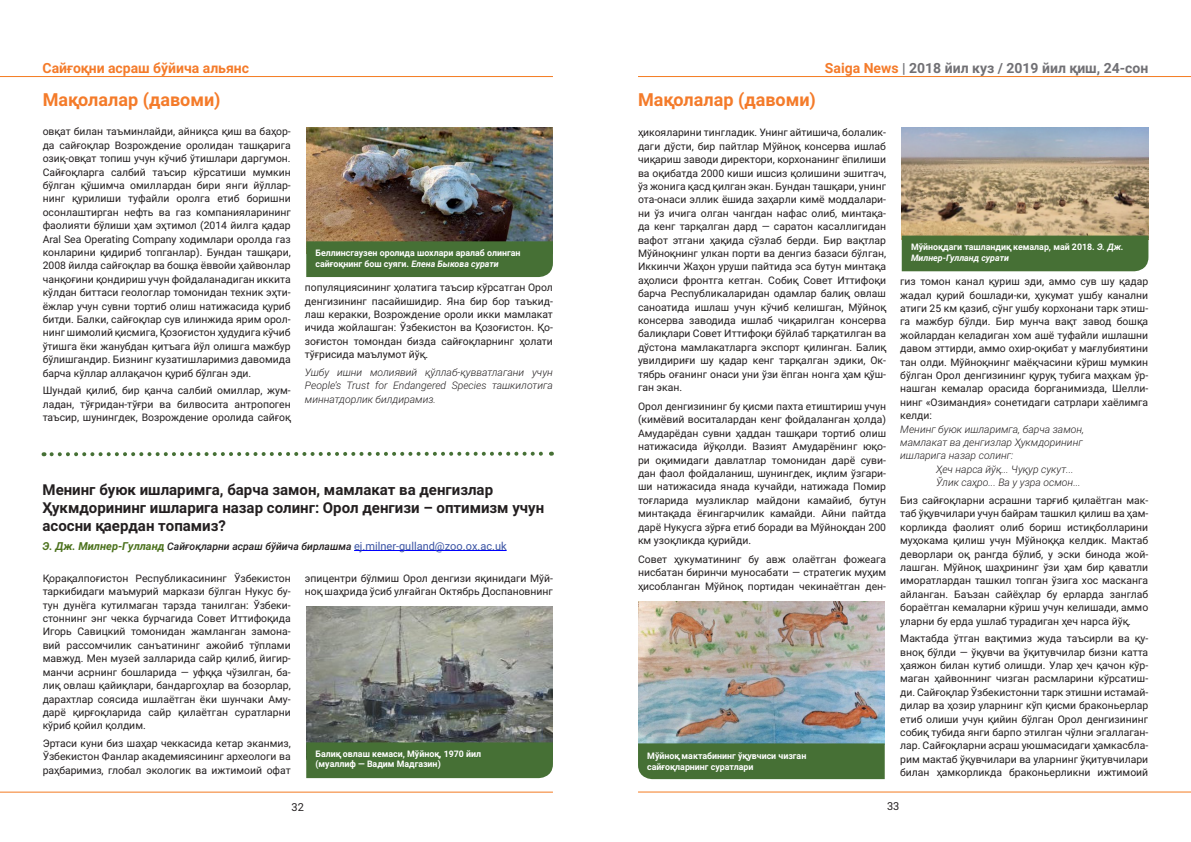
<style>
.page{position:relative;width:1191px;height:842px;background:#fff}
.page>*{position:absolute;margin:0;border:0;box-sizing:border-box;transform-origin:0 0}
.t1{font:700 18px "Roboto";color:#f47b2a}
.t2{font:700 15px/18px "Roboto";color:#231f20}
.t3{font:700 14px "Roboto";color:#717074}
.t4{font:700 14px "Roboto";color:#f47b2a}
.t5{font:11px "Roboto";color:#231f20}
.arcticle_text{font:10.4px/13.4px "Roboto";color:#231f20;text-align:justify}
.arcticle_text-2{font:italic 300 10.4px/13.4px "Roboto";color:#231f20;text-align:justify}
.t6{font:italic 500 10.4px "Roboto";color:#231f20}
.t7{font:700 9px/10.8px "Roboto";color:#fff}
.s1{color:#f47b2a}
.s2{font-style:italic}
.s3{font-weight:700;font-size:11px;color:#4b711c}
.s4{font-weight:400;font-style:normal;font-size:11px;color:#3a53a3}
</style>
<div class="page">
<hr style="left:0;top:792px;width:553px;height:1px;background:#f47b21">
<hr style="left:638px;top:76px;width:553px;height:1px;background:#f47b21">
<hr style="left:0;top:76px;width:553px;height:1px;background:#f47b21">
<hr style="left:638px;top:791px;width:553px;height:1px;background:#f47b21">
<img style="left:306px;top:128px;width:247px;height:113px">
<img style="left:901px;top:128px;width:247px;height:108px">
<img style="left:306px;top:606px;width:247px;height:136px">
<img style="left:638px;top:601px;width:246px;height:142px">
<div style="left:306px;top:241px;width:247px;height:36px;background:#467035"></div>
<div style="left:901px;top:236px;width:247px;height:35px;background:#467035"></div>
<div style="left:306px;top:742px;width:247px;height:36px;background:#467035"></div>
<div style="left:638px;top:743px;width:246px;height:36px;background:#467035"></div>
<hr style="left:354px;top:550px;width:152px;height:1px;background:#00f">
<svg style="left:44px;top:451px;width:508px;height:6px"></svg>
<h3 class="t4" style="left:43px;top:58px;width:208px">Сайғоқни асраш бўйича альянс</h3>
<h3 class="t3" style="left:825px;top:58px;width:325px"><span class="s1">Saiga News</span> | 2018 йил куз / 2019 йил қиш, 24-сон</h3>
<p class="t1" style="left:43px;top:87px;width:179px">Мақолалар (давоми)</p>
<p class="t1" style="left:638px;top:87px;width:179px">Мақолалар (давоми)</p>
<p class="arcticle_text" style="left:43px;top:125px;width:249px">овқат билан таъминлайди, айниқса қиш ва баҳор&shy;да сайғоқлар Возрождение оролидан ташқарига озиқ-овқат топиш учун кўчиб ўтишлари даргумон.<br>Сайғоқларга салбий таъсир кўрсатиши мумкин бўлган қўшимча омиллардан бири янги йўллар&shy;нинг қурилиши туфайли оролга етиб боришни осонлаштирган нефть ва газ компанияларининг фаолияти бўлиши ҳам эҳтимол (2014 йилга қадар Aral Sea Operating Company ходимлари оролда газ конларини қидириб топганлар). Бундан ташқари, 2008 йилда сайғоқлар ва бошқа ёввойи ҳайвонлар чанқоғини қондириш учун фойдаланадиган иккита кўлдан биттаси геологлар томонидан техник эҳти&shy;ёжлар учун сувни тортиб олиш натижасида қуриб битди. Балки, сайғоқлар сув илинжида ярим орол&shy;нинг шимолий қисмига, Қозоғистон ҳудудига кўчиб ўтишга ёки жанубдан қитъага йўл олишга мажбур бўлишгандир. Бизнинг кузатишларимиз давомида барча кўллар аллақачон қуриб бўлган эди.</p>
<p class="arcticle_text" style="left:43px;top:383px;width:249px">Шундай қилиб, бир қанча салбий омиллар, жум&shy;ладан, тўғридан-тўғри ва билвосита антропоген таъсир, шунингдек, Возрождение оролида сайғоқ</p>
<p class="arcticle_text" style="left:638px;top:126px;width:249px">ҳикояларини тингладик. Унинг айтишича, болалик&shy;даги дўсти, бир пайтлар Мўйноқ консерва ишлаб чиқариш заводи директори, корхонанинг ёпилиши ва оқибатда 2000 киши ишсиз қолишини эшитгач, ўз жонига қасд қилган экан. Бундан ташқари, унинг ота-онаси эллик ёшида заҳарли кимё моддалари&shy;ни ўз ичига олган чангдан нафас олиб, минтақа&shy;да кенг тарқалган дард — саратон касаллигидан вафот этгани ҳақида сўзлаб берди. Бир вақтлар Мўйноқнинг улкан порти ва денгиз базаси бўлган, Иккинчи Жаҳон уруши пайтида эса бутун минтақа аҳолиси фронтга кетган. Собиқ Совет Иттифоқи барча Республикаларидан одамлар балиқ овлаш саноатида ишлаш учун кўчиб келишган, Мўйноқ консерва заводида ишлаб чиқарилган консерва балиқлари Совет Иттифоқи бўйлаб тарқатилган ва дўстона мамлакатларга экспорт қилинган. Балиқ увилдириғи шу қадар кенг тарқалган эдики, Ок&shy;тябрь оғанинг онаси уни ўзи ёпган нонга ҳам қўш&shy;ган экан.</p>
<p class="arcticle_text" style="left:638px;top:399px;width:249px">Орол денгизининг бу қисми пахта етиштириш учун (кимёвий воситалардан кенг фойдаланган ҳолда)<br>Амударёдан сувни ҳаддан ташқари тортиб олиш натижасида йўқолди. Вазият Амударёнинг юқо&shy;ри оқимидаги давлатлар томонидан дарё суви&shy;дан фаол фойдаланиш, шунингдек, иқлим ўзгари&shy;ши натижасида янада кучайди, натижада Помир тоғларида музликлар майдони камайиб, бутун минтақада ёғингарчилик камайди. Айни пайтда дарё Нукусга зўрға етиб боради ва Мўйноқдан 200 км узоқликда қурийди.</p>
<p class="arcticle_text" style="left:638px;top:552px;width:249px">Совет ҳукуматининг бу авж олаётган фожеага нисбатан биринчи муносабати — стратегик муҳим ҳисобланган Мўйноқ портидан чекинаётган ден-</p>
<p class="t7" style="left:315px;top:247px;width:206px">Беллинсгаузен оролида шохлари аралаб олинган сайғоқнинг бош суяги. <span class="s2">Елена Быкова сурати</span></p>
<p class="t7" style="left:911px;top:241px;width:214px">Мўйноқдаги ташландиқ кемалар, май 2018. <span class="s2">Э. Дж.<br>Милнер-Гулланд сурати</span></p>
<p class="arcticle_text" style="left:900px;top:274px;width:249px">гиз томон канал қуриш эди, аммо сув шу қадар жадал қурий бошлади-ки, ҳукумат ушбу канални атиги 25 км қазиб, сўнг ушбу корхонани тарк этиш&shy;га мажбур бўлди. Бир мунча вақт завод бошқа жойлардан келадиган хом ашё туфайли ишлашни давом эттирди, аммо охир-оқибат у мағлубиятини тан олди. Мўйноқнинг маёқчасини кўриш мумкин бўлган Орол денгизининг қуруқ тубига маҳкам ўр&shy;нашган кемалар орасида борганимизда, Шелли&shy;нинг «Озимандия» сонетидаги сатрлари хаёлимга келди:</p>
<p class="arcticle_text-2" style="left:900px;top:422px;width:185px">Менинг буюк ишларимга, барча замон,</p>
<p class="arcticle_text-2" style="left:900px;top:435px;width:184px">мамлакат ва денгизлар Ҳукмдорининг</p>
<p class="arcticle_text-2" style="left:900px;top:449px;width:114px">ишларига назар солинг:</p>
<p class="arcticle_text-2" style="left:936px;top:462px;width:139px">Ҳеч нарса йўқ... Чуқур сукут...</p>
<p class="arcticle_text-2" style="left:936px;top:476px;width:146px">Ўлик саҳро... Ва у узра осмон...</p>
<p class="arcticle_text" style="left:900px;top:493px;width:249px">Биз сайғоқларни асрашни тарғиб қилаётган мак&shy;таб ўқувчилари учун байрам ташкил қилиш ва ҳам&shy;корликда фаолият олиб бориш истиқболларини муҳокама қилиш учун Мўйноққа келдик. Мактаб деворлари оқ рангда бўлиб, у эски бинода жой&shy;лашган. Мўйноқ шаҳрининг ўзи ҳам бир қаватли иморатлардан ташкил топган ўзига хос масканга айланган. Баъзан сайёҳлар бу ерларда занглаб бораётган кемаларни кўриш учун келишади, аммо уларни бу ерда ушлаб турадиган ҳеч нарса йўқ.</p>
<p class="arcticle_text" style="left:900px;top:631px;width:249px">Мактабда ўтган вақтимиз жуда таъсирли ва қу&shy;вноқ бўлди — ўқувчи ва ўқитувчилар бизни катта ҳаяжон билан кутиб олишди. Улар ҳеч қачон кўр&shy;маган ҳайвоннинг чизган расмларини кўрсатиш&shy;ди. Сайғоқлар Ўзбекистонни тарк этишни истамай&shy;дилар ва ҳозир уларнинг кўп қисми браконьерлар етиб олиши учун қийин бўлган Орол денгизининг собиқ тубида янги барпо этилган чўлни эгаллаган&shy;лар. Сайғоқларни асраш уюшмасидаги ҳамкасбла&shy;рим мактаб ўқувчилари ва уларнинг ўқитувчилари билан ҳамкорликда браконьерликни ижтимоий</p>
<p class="arcticle_text" style="left:305px;top:280px;width:249px">популяциясининг ҳолатига таъсир кўрсатган Орол денгизининг пасайишидир. Яна бир бор таъкид&shy;лаш керакки, Возрождение ороли икки мамлакат ичида жойлашган: Ўзбекистон ва Қозоғистон. Қо&shy;зоғистон томондан бизда сайғоқларнинг ҳолати тўғрисида маълумот йўқ.</p>
<p class="arcticle_text-2" style="left:305px;top:365px;width:249px">Ушбу ишни молиявий қўллаб-қувватлагани учун People’s Trust for Endangered Species ташкилотига миннатдорлик билдирамиз.</p>
<p class="t2" style="left:43px;top:480px;width:503px">Менинг буюк ишларимга, барча замон, мамлакат ва денгизлар<br>Ҳукмдорининг ишларига назар солинг: Орол денгизи – оптимизм учун асосни қаердан топамиз?</p>
<p class="t6" style="left:43px;top:539px;width:465px"><span class="s3">Э. Дж. Милнер-Гулланд</span> Сайғоқларни асраш бўйича бирлашма <span class="s4">ej.milner-gulland@zoo.ox.ac.uk</span></p>
<p class="arcticle_text" style="left:43px;top:571px;width:249px">Қорақалпоғистон Республикасининг Ўзбекистон таркибидаги маъмурий маркази бўлган Нукус бу&shy;тун дунёга кутилмаган тарзда танилган: Ўзбеки&shy;стоннинг энг чекка бурчагида Совет Иттифоқида Игорь Савицкий томонидан жамланган замона&shy;вий рассомчилик санъатининг ажойиб тўплами мавжуд. Мен музей залларида сайр қилиб, йигир&shy;манчи асрнинг бошларида — уфққа чўзилган, ба&shy;лиқ овлаш қайиқлари, бандаргоҳлар ва бозорлар, дарахтлар соясида ишлаётган ёки шунчаки Аму&shy;дарё қирғоқларида сайр қилаётган суратларни кўриб қойил қолдим.</p>
<p class="arcticle_text" style="left:43px;top:736px;width:249px">Эртаси куни биз шаҳар чеккасида кетар эканмиз, Ўзбекистон Фанлар академиясининг археологи ва раҳбаримиз, глобал экологик ва ижтимоий офат</p>
<p class="arcticle_text" style="left:305px;top:571px;width:249px">эпицентри бўлмиш Орол денгизи яқинидаги Мўй&shy;ноқ шаҳрида ўсиб улғайган Октябрь Доспановнинг</p>
<p class="t7" style="left:315px;top:747px;width:167px">Балиқ овлаш кемаси, Мўйноқ, 1970 йил (муаллиф — Вадим Мадгазин)</p>
<p class="t7" style="left:647px;top:750px;width:161px">Мўйноқ мактабининг ўқувчиси чизган сайғоқларнинг суратлари</p>
<p class="t5" style="left:291px;top:799px;width:14px">32</p>
<p class="t5" style="left:887px;top:799px;width:14px">33</p>
</div>
